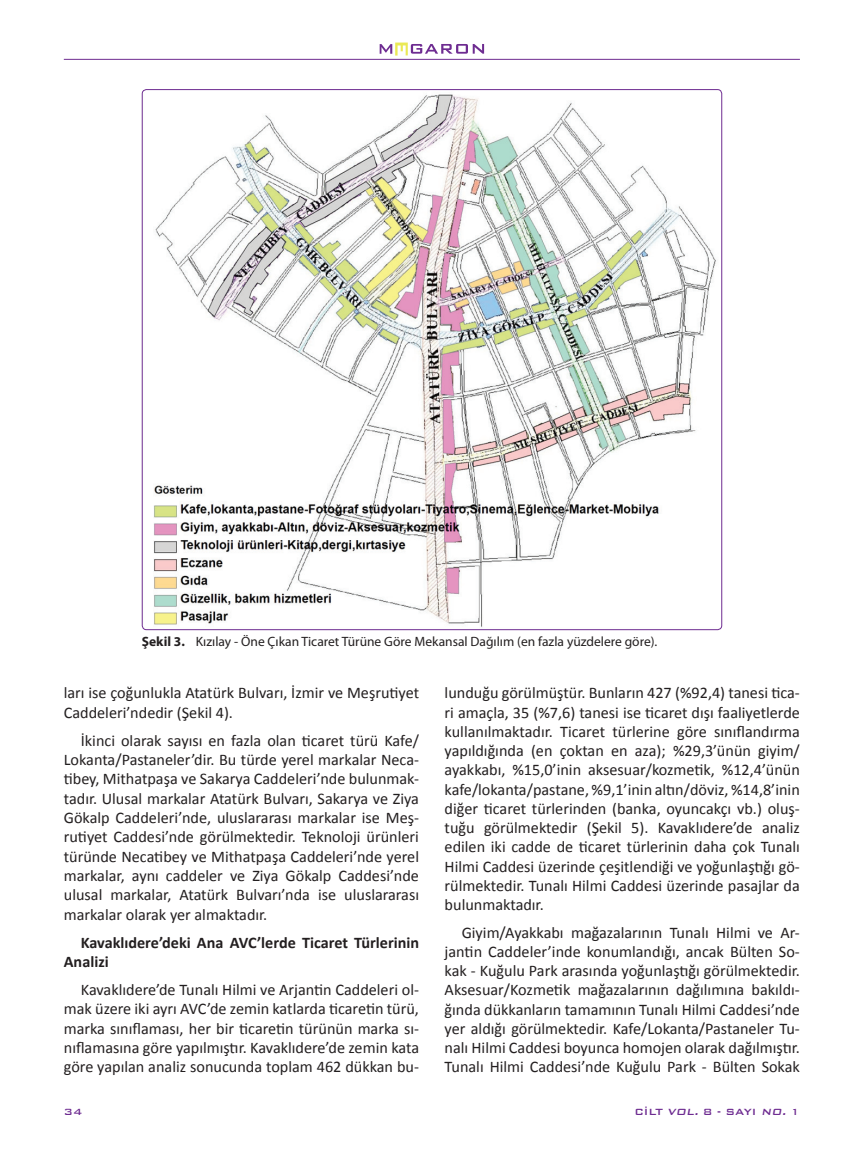
<style>
.page{position:relative;width:851px;height:1149px;background:#fff}
.page>*{position:absolute;margin:0;border:0;box-sizing:border-box;transform-origin:0 0}
.t1{font:16.2px/19.2px "Calibri";color:#231f20;text-align:justify}
.t2{font:700 16.2px/19.4px "Calibri";color:#231f20}
.t3{font:13.5px "Myriad Pro";color:#231f20}
.t4{font:500 12px "Bank Gothic BT";color:#6e2c91}
.s1{font-weight:700}
.s2{font-style:italic}
</style>
<div class="page">
<svg style="left:379px;top:43px;width:105px;height:13px"></svg>
<hr style="left:64px;top:59px;width:735px;height:1px;background:#6e2c91">
<img style="left:142px;top:90px;width:579px;height:539px">
<p class="t3" style="left:142px;top:634px;width:517px"><span class="s1">Şekil 3.</span> Kızılay - Öne Çıkan Ticaret Türüne Göre Mekansal Dağılım (en fazla yüzdelere göre).</p>
<p class="t1" style="left:64px;top:683px;width:357px">ları ise çoğunlukla Atatürk Bulvarı, İzmir ve Meşrutiyet<br>Caddeleri’ndedir (Şekil 4).</p>
<p class="t1" style="left:64px;top:730px;width:357px;text-indent:17px">İkinci olarak sayısı en fazla olan ticaret türü Kafe/ Lokanta/Pastaneler’dir. Bu türde yerel markalar Neca&shy;tibey, Mithatpaşa ve Sakarya Caddeleri’nde bulunmak&shy;tadır. Ulusal markalar Atatürk Bulvarı, Sakarya ve Ziya Gökalp Caddeleri’nde, uluslararası markalar ise Meş&shy;rutiyet Caddesi’nde görülmektedir. Teknoloji ürünleri türünde Necatibey ve Mithatpaşa Caddeleri’nde yerel markalar, aynı caddeler ve Ziya Gökalp Caddesi’nde ulusal markalar, Atatürk Bulvarı’nda ise uluslararası markalar olarak yer almaktadır.</p>
<p class="t2" style="left:64px;top:932px;width:357px;text-indent:17px">Kavaklıdere’deki Ana AVC’lerde Ticaret Türlerinin<br>Analizi</p>
<p class="t1" style="left:64px;top:979px;width:357px;text-indent:17px">Kavaklıdere’de Tunalı Hilmi ve Arjantin Caddeleri ol&shy;mak üzere iki ayrı AVC’de zemin katlarda ticaretin türü, marka sınıflaması, her bir ticaretin türünün marka sı&shy;nıflamasına göre yapılmıştır. Kavaklıdere’de zemin kata göre yapılan analiz sonucunda toplam 462 dükkan bu-</p>
<p class="t4" style="left:64px;top:1104px;width:20px">34</p>
<p class="t1" style="left:444px;top:683px;width:357px">lunduğu görülmüştür. Bunların 427 (%92,4) tanesi tica&shy;ri amaçla, 35 (%7,6) tanesi ise ticaret dışı faaliyetlerde kullanılmaktadır. Ticaret türlerine göre sınıflandırma yapıldığında (en çoktan en aza); %29,3’ünün giyim/ ayakkabı, %15,0’inin aksesuar/kozmetik, %12,4’ünün kafe/lokanta/pastane, %9,1’inin altın/döviz, %14,8’inin diğer ticaret türlerinden (banka, oyuncakçı vb.) oluş&shy;tuğu görülmektedir (Şekil 5). Kavaklıdere’de analiz edilen iki cadde de ticaret türlerinin daha çok Tunalı Hilmi Caddesi üzerinde çeşitlendiği ve yoğunlaştığı gö&shy;rülmektedir. Tunalı Hilmi Caddesi üzerinde pasajlar da bulunmaktadır.</p>
<p class="t1" style="left:444px;top:922px;width:357px;text-indent:17px">Giyim/Ayakkabı mağazalarının Tunalı Hilmi ve Ar&shy;jantin Caddeler’inde konumlandığı, ancak Bülten So&shy;kak - Kuğulu Park arasında yoğunlaştığı görülmektedir.<br>Aksesuar/Kozmetik mağazalarının dağılımına bakıldı&shy;ğında dükkanların tamamının Tunalı Hilmi Caddesi’nde yer aldığı görülmektedir. Kafe/Lokanta/Pastaneler Tu&shy;nalı Hilmi Caddesi boyunca homojen olarak dağılmıştır.<br>Tunalı Hilmi Caddesi’nde Kuğulu Park - Bülten Sokak</p>
<p class="t4" style="left:634px;top:1104px;width:167px">CİLT <span class="s2">VOL.</span> 8 - SAYI <span class="s2">NO.</span> 1</p>
</div>
